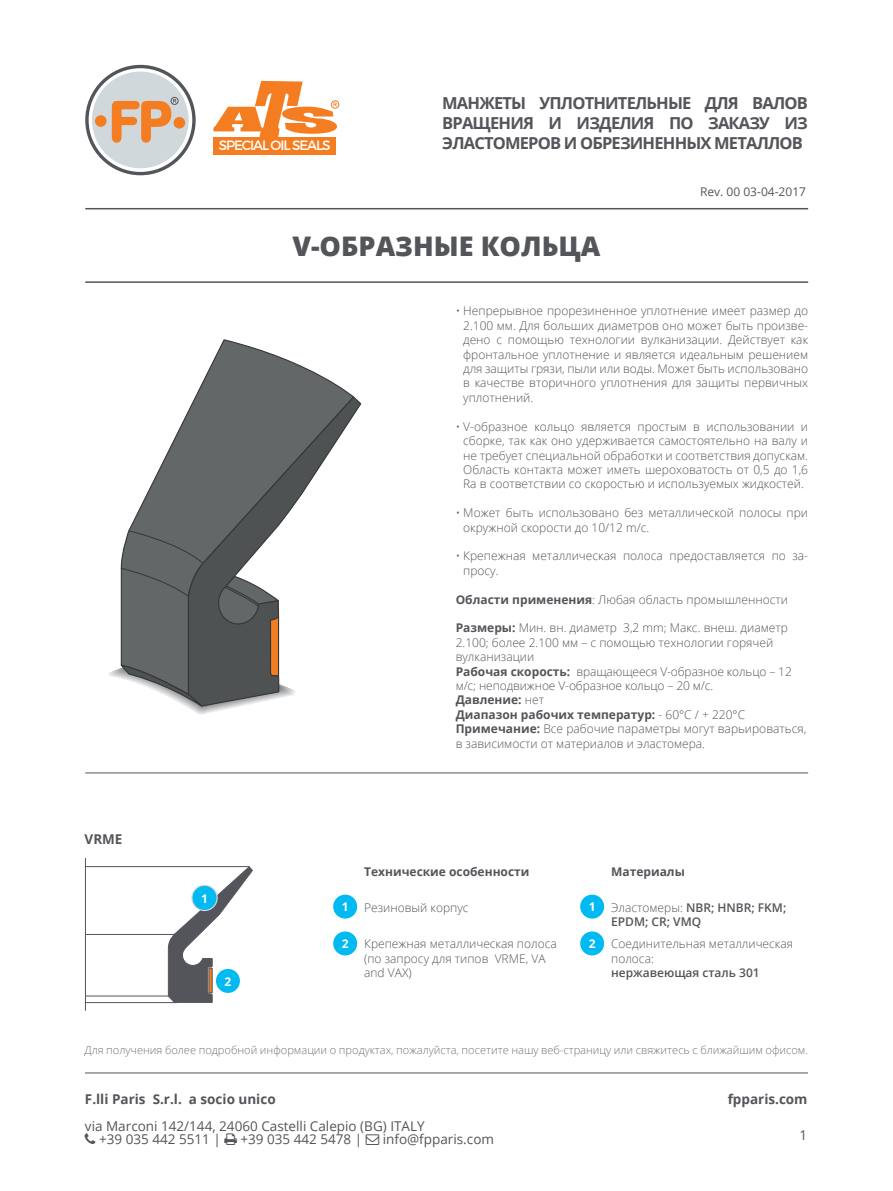
<style>
.page{position:relative;width:893px;height:1191px;background:#fff}
.page>*{position:absolute;margin:0;border:0;box-sizing:border-box;transform-origin:0 0}
.t1{font:800 27px "Open Sans";color:#54555a}
.t2{font:700 16.5px/19.8px "Open Sans";letter-spacing:-.05em;color:#54555a;text-align:justify}
.t3{font:13.5px/13.5px "Open Sans";color:#54555a}
.t4{font:700 13.5px "Open Sans";color:#54555a}
.t5{font:13.5px "Montserrat";letter-spacing:-.08em;color:#fff}
.t6{font:300 12px/14.4px "Open Sans";color:#54555a}
.t7{font:700 12px "Open Sans";color:#54555a}
.t8{font:600 12px/14.4px "Open Sans";color:#54555a}
.t9{font:12px "Open Sans";color:#54555a}
.t10{font:700 12px "Open Sans";color:#fff}
.t11{font:300 11.1px "Open Sans";color:#747478}
.s1{font-weight:700}
.s2{font-weight:300}
</style>
<div class="page">
<hr style="left:85px;top:1072px;width:723px;height:1px;background:#54555a">
<hr style="left:85px;top:772px;width:723px;height:1px;background:#54555a">
<hr style="left:85px;top:995px;width:85px;height:1px;background:#54555a">
<hr style="left:85px;top:866px;width:164px;height:1px;background:#54555a">
<hr style="left:85px;top:934px;width:94px;height:1px;background:#54555a">
<hr style="left:85px;top:1002px;width:92px;height:1px;background:#54555a">
<svg style="left:168px;top:866px;width:85px;height:137px"></svg>
<svg style="left:209px;top:967px;width:4px;height:26px"></svg>
<hr style="left:85px;top:858px;width:1px;height:152px;background:#54555a">
<div style="left:192px;top:885px;width:25px;height:25px;background:#00baf1;border-radius:50%"></div>
<div style="left:191px;top:884px;width:27px;height:27px;border:1px solid #d0d8dc;border-radius:50%"></div>
<div style="left:215px;top:968px;width:25px;height:25px;background:#00baf1;border-radius:50%"></div>
<div style="left:215px;top:967px;width:26px;height:27px;border:1px solid #fff;border-radius:50%"></div>
<hr style="left:85px;top:281px;width:723px;height:2px;background:#54555a">
<hr style="left:85px;top:208px;width:723px;height:1px;background:#54555a">
<div style="left:333px;top:894px;width:25px;height:25px;background:#00baf1;border-radius:50%"></div>
<div style="left:332px;top:893px;width:26px;height:26px;border:1px solid #fff;border-radius:50%"></div>
<div style="left:333px;top:931px;width:25px;height:25px;background:#00baf1;border-radius:50%"></div>
<div style="left:332px;top:930px;width:26px;height:26px;border:1px solid #fff;border-radius:50%"></div>
<div style="left:580px;top:894px;width:25px;height:25px;background:#00baf1;border-radius:50%"></div>
<div style="left:579px;top:893px;width:26px;height:26px;border:1px solid #fff;border-radius:50%"></div>
<div style="left:580px;top:931px;width:25px;height:25px;background:#00baf1;border-radius:50%"></div>
<div style="left:579px;top:930px;width:26px;height:26px;border:1px solid #fff;border-radius:50%"></div>
<svg style="left:87px;top:67px;width:107px;height:107px"></svg>
<div style="left:85px;top:65px;width:111px;height:110px;border:3px solid #54555a;border-radius:50%"></div>
<div style="left:92px;top:72px;width:97px;height:96px;background:#d0d8dc;border-radius:50%"></div>
<div style="left:174px;top:117px;width:11px;height:12px;background:#f47d21;border-radius:50%"></div>
<div style="left:95px;top:115px;width:12px;height:12px;background:#f47d21;border-radius:50%"></div>
<svg style="left:111px;top:99px;width:65px;height:44px"></svg>
<div style="left:171px;top:97px;width:7px;height:8px;border:1px solid #54555a;border-radius:50%"></div>
<div style="left:213px;top:137px;width:123px;height:17px;background:#f47d21"></div>
<svg style="left:213px;top:81px;width:127px;height:56px"></svg>
<div style="left:331px;top:100px;width:8px;height:8px;border:1px solid #f47d21;border-radius:50%"></div>
<svg style="left:128px;top:339px;width:224px;height:191px"></svg>
<svg style="left:187px;top:395px;width:175px;height:135px"></svg>
<svg style="left:109px;top:530px;width:186px;height:185px"></svg>
<p class="t5" style="left:219px;top:137px;width:113px">SPECIAL OIL SEALS</p>
<p class="t2" style="left:442px;top:93px;width:367px">МАНЖЕТЫ УПЛОТНИТЕЛЬНЫЕ ДЛЯ ВАЛОВ ВРАЩЕНИЯ И ИЗДЕЛИЯ ПО ЗАКАЗУ ИЗ ЭЛАСТОМЕРОВ И ОБРЕЗИНЕННЫХ МЕТАЛЛОВ</p>
<p class="t9" style="left:700px;top:184px;width:107px">Rev. 00 03-04-2017</p>
<p class="t1" style="left:292px;top:225px;width:310px">V-ОБРАЗНЫЕ КОЛЬЦА</p>
<p class="t4" style="left:85px;top:829px;width:39px">VRME</p>
<p class="t10" style="left:201px;top:889px;width:8px">1</p>
<p class="t10" style="left:224px;top:972px;width:8px">2</p>
<p class="t6" style="left:463px;top:303px;width:346px;text-align:justify;text-indent:-8px">• Непрерывное прорезиненное уплотнение имеет размер до 2.100 мм. Для больших диаметров оно может быть произве&shy;дено с помощью технологии вулканизации. Действует как фронтальное уплотнение и является идеальным решением для защиты грязи, пыли или воды. Может быть использовано в качестве вторичного уплотнения для защиты первичных уплотнений.</p>
<p class="t6" style="left:463px;top:419px;width:346px;text-align:justify;text-indent:-8px">• V-образное кольцо является простым в использовании и сборке, так как оно удерживается самостоятельно на валу и не требует специальной обработки и соответствия допускам.<br>Область контакта может иметь шероховатость от 0,5 до 1,6<br>Ra в соответствии со скоростью и используемых жидкостей.</p>
<p class="t6" style="left:463px;top:505px;width:346px;text-indent:-8px">• Может быть использовано без металлической полосы при окружной скорости до 10/12 m/c.</p>
<p class="t6" style="left:463px;top:548px;width:346px;text-indent:-8px">• Крепежная металлическая полоса предоставляется по за&shy;просу.</p>
<p class="t6" style="left:456px;top:591px;width:334px"><span class="s1">Области применения</span>: Любая область промышленности</p>
<p class="t6" style="left:456px;top:620px;width:334px"><span class="s1">Размеры:</span> Мин. вн. диаметр 3,2 mm; Макс. внеш. диаметр<br>2.100; более 2.100 мм – с помощью технологии горячей вулканизации</p>
<p class="t6" style="left:456px;top:663px;width:338px"><span class="s1">Рабочая скорость:</span> вращающееся V-образное кольцо – 12 м/с; неподвижное V-образное кольцо – 20 м/с.</p>
<p class="t7" style="left:456px;top:691px;width:90px">Давление: <span class="s2">нет</span></p>
<p class="t7" style="left:456px;top:706px;width:291px">Диапазон рабочих температур: <span class="s2">- 60°C / + 220°C</span></p>
<p class="t6" style="left:456px;top:721px;width:352px"><span class="s1">Примечание:</span> Все рабочие параметры могут варьироваться, в зависимости от материалов и эластомера.</p>
<p class="t7" style="left:364px;top:862px;width:167px">Технические особенности</p>
<p class="t10" style="left:342px;top:898px;width:8px">1</p>
<p class="t6" style="left:364px;top:900px;width:106px">Резиновый корпус</p>
<p class="t10" style="left:342px;top:935px;width:8px">2</p>
<p class="t6" style="left:364px;top:936px;width:194px">Крепежная металлическая полоса (по запросу для типов VRME, VA and VAX)</p>
<p class="t7" style="left:611px;top:862px;width:75px">Материалы</p>
<p class="t10" style="left:589px;top:898px;width:8px">1</p>
<p class="t8" style="left:611px;top:900px;width:177px"><span class="s2">Эластомеры:</span> NBR; HNBR; FKM;<br>EPDM; CR; VMQ</p>
<p class="t10" style="left:589px;top:935px;width:8px">2</p>
<p class="t6" style="left:611px;top:936px;width:183px">Соединительная металлическая полоса:</p>
<p class="t8" style="left:611px;top:965px;width:150px">нержавеющая сталь 301</p>
<p class="t11" style="left:85px;top:1042px;width:725px">Для получения более подробной информации о продуктах, пожалуйста, посетите нашу веб-страницу или свяжитесь с ближайшим офисом.</p>
<p class="t4" style="left:85px;top:1089px;width:192px">F.lli Paris S.r.l. a socio unico</p>
<p class="t3" style="left:99px;top:1118px;width:327px;text-indent:-14px">via Marconi 142/144, 24060 Castelli Calepio (BG) ITALY +39 035 442 5511 |</p>
<p class="t3" style="left:240px;top:1132px;width:123px">+39 035 442 5478 |</p>
<p class="t3" style="left:383px;top:1132px;width:113px">info@fpparis.com</p>
<p class="t4" style="left:728px;top:1089px;width:81px">fpparis.com</p>
<p class="t3" style="left:800px;top:1127px;width:9px">1</p>
</div>
